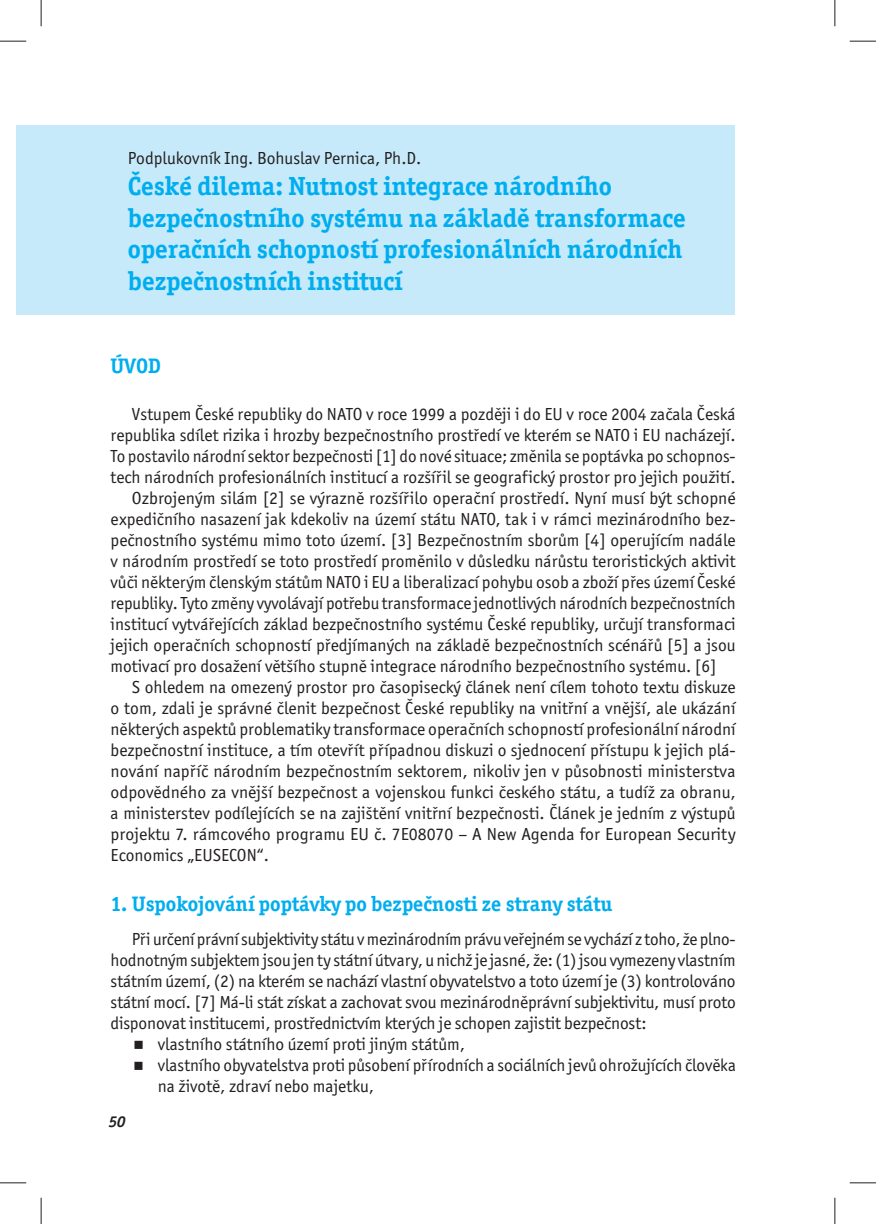
<style>
.page{position:relative;width:876px;height:1224px;background:#fff}
.page>*{position:absolute;margin:0;border:0;box-sizing:border-box;transform-origin:0 0}
.t1{font:700 26.25px/31.5px "Officina Ser Itc TEE";color:#00aeef}
.t2{font:700 21px "Officina Ser Itc TEE";color:#00aeef}
.t3{font:17.5px "Officina San Itc TEE";color:#231f20}
.t4{font:italic 700 15.75px "Officina Ser Itc TEE";color:#231f20}
</style>
<div class="page">
<div style="left:16px;top:125px;width:719px;height:189px;background:#c6eafa"></div>
<svg style="left:0;top:41px;width:26px;height:1px"></svg>
<svg style="left:850px;top:41px;width:26px;height:1px"></svg>
<svg style="left:0;top:1182px;width:26px;height:1px"></svg>
<svg style="left:850px;top:1182px;width:26px;height:1px"></svg>
<svg style="left:41px;top:0;width:1px;height:26px"></svg>
<svg style="left:41px;top:1197px;width:1px;height:26px"></svg>
<svg style="left:835px;top:0;width:1px;height:26px"></svg>
<svg style="left:835px;top:1197px;width:1px;height:26px"></svg>
<p class="t3" style="left:128px;top:151px;width:295px">Podplukovník Ing. Bohuslav Pernica, Ph.D.</p>
<h1 class="t1" style="left:128px;top:173px;width:559px">České dilema: Nutnost integrace národního bezpečnostního systému na základě transformace operačních schopností profesionálních národních bezpečnostních institucí</h1>
<p class="t2" style="left:111px;top:358px;width:52px">ÚVOD</p>
<p class="t3" style="left:132px;top:407px;width:605px">Vstupem České republiky do NATO v roce 1999 a později i do EU v roce 2004 začala Česká</p>
<p class="t3" style="left:111px;top:428px;width:627px">republika sdílet rizika i hrozby bezpečnostního prostředí ve kterém se NATO i EU nacházejí.</p>
<p class="t3" style="left:111px;top:449px;width:627px">To postavilo národní sektor bezpečnosti [1] do nové situace; změnila se poptávka po schopnos-</p>
<p class="t3" style="left:111px;top:470px;width:626px">tech národních profesionálních institucí a rozšířil se geografický prostor pro jejich použití.</p>
<p class="t3" style="left:132px;top:491px;width:605px">Ozbrojeným silám [2] se výrazně rozšířilo operační prostředí. Nyní musí být schopné</p>
<p class="t3" style="left:111px;top:512px;width:627px">expedičního nasazení jak kdekoliv na území státu NATO, tak i v rámci mezinárodního bez-</p>
<p class="t3" style="left:111px;top:533px;width:627px">pečnostního systému mimo toto území. [3] Bezpečnostním sborům [4] operujícím nadále</p>
<p class="t3" style="left:111px;top:554px;width:627px">v národním prostředí se toto prostředí proměnilo v důsledku nárůstu teroristických aktivit</p>
<p class="t3" style="left:111px;top:575px;width:627px">vůči některým členským státům NATO i EU a liberalizací pohybu osob a zboží přes území České</p>
<p class="t3" style="left:111px;top:596px;width:627px">republiky. Tyto změny vyvolávají potřebu transformace jednotlivých národních bezpečnostních</p>
<p class="t3" style="left:111px;top:617px;width:627px">institucí vytvářejících základ bezpečnostního systému České republiky, určují transformaci</p>
<p class="t3" style="left:111px;top:638px;width:627px">jejich operačních schopností předjímaných na základě bezpečnostních scénářů [5] a jsou</p>
<p class="t3" style="left:111px;top:659px;width:607px">motivací pro dosažení většího stupně integrace národního bezpečnostního systému. [6]</p>
<p class="t3" style="left:132px;top:680px;width:605px">S ohledem na omezený prostor pro časopisecký článek není cílem tohoto textu diskuze</p>
<p class="t3" style="left:111px;top:701px;width:626px">o tom, zdali je správné členit bezpečnost České republiky na vnitřní a vnější, ale ukázání</p>
<p class="t3" style="left:111px;top:722px;width:627px">některých aspektů problematiky transformace operačních schopností profesionální národní</p>
<p class="t3" style="left:111px;top:743px;width:627px">bezpečnostní instituce, a tím otevřít případnou diskuzi o sjednocení přístupu k jejich plá-</p>
<p class="t3" style="left:111px;top:764px;width:626px">nování napříč národním bezpečnostním sektorem, nikoliv jen v působnosti ministerstva</p>
<p class="t3" style="left:111px;top:785px;width:627px">odpovědného za vnější bezpečnost a vojenskou funkci českého státu, a tudíž za obranu,</p>
<p class="t3" style="left:111px;top:806px;width:627px">a ministerstev podílejících se na zajištění vnitřní bezpečnosti. Článek je jedním z výstupů</p>
<p class="t3" style="left:111px;top:827px;width:626px">projektu 7. rámcového programu EU č. 7E08070 – A New Agenda for European Security</p>
<p class="t3" style="left:111px;top:848px;width:160px">Economics „EUSECON“.</p>
<p class="t2" style="left:111px;top:895px;width:503px">1. Uspokojování poptávky po bezpečnosti ze strany státu</p>
<p class="t3" style="left:132px;top:932px;width:605px">Při určení právní subjektivity státu v mezinárodním právu veřejném se vychází z toho, že plno-</p>
<p class="t3" style="left:111px;top:953px;width:627px">hodnotným subjektem jsou jen ty státní útvary, u nichž je jasné, že: (1) jsou vymezeny vlastním</p>
<p class="t3" style="left:111px;top:974px;width:627px">státním území, (2) na kterém se nachází vlastní obyvatelstvo a toto území je (3) kontrolováno</p>
<p class="t3" style="left:111px;top:995px;width:627px">státní mocí. [7] Má-li stát získat a zachovat svou mezinárodněprávní subjektivitu, musí proto</p>
<p class="t3" style="left:111px;top:1016px;width:538px">disponovat institucemi, prostřednictvím kterých je schopen zajistit bezpečnost:</p>
<p class="t3" style="left:158px;top:1037px;width:309px">vlastního státního území proti jiným státům,</p>
<p class="t3" style="left:158px;top:1058px;width:580px">vlastního obyvatelstva proti působení přírodních a sociálních jevů ohrožujících člověka</p>
<p class="t3" style="left:158px;top:1079px;width:218px">na životě, zdraví nebo majetku,</p>
<p class="t4" style="left:109px;top:1115px;width:18px">50</p>
</div>
